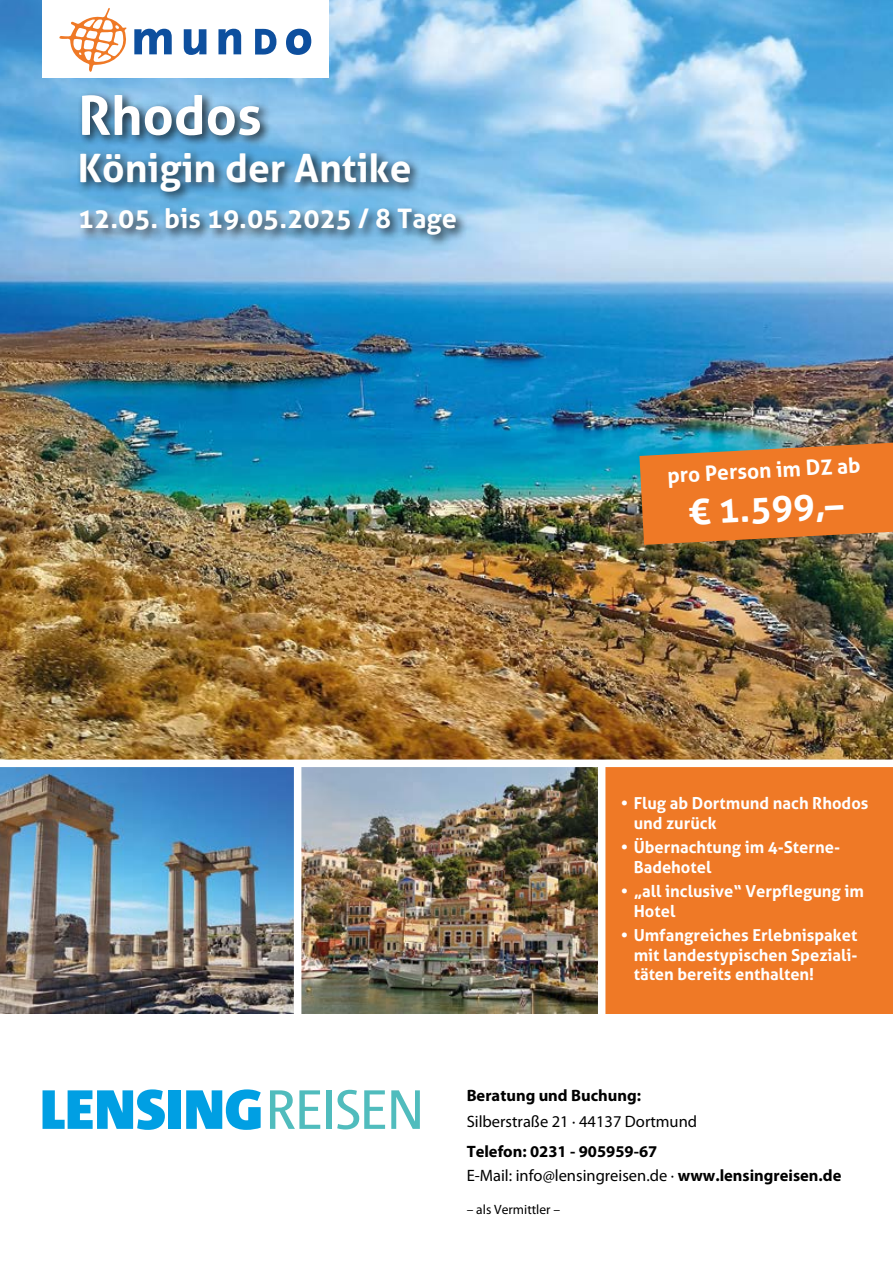
<style>
.page{position:relative;width:893px;height:1263px;background:#fff}
.page>*{position:absolute;margin:0;border:0;box-sizing:border-box;transform-origin:0 0}
.t1{font:700 54px "Aller";color:#fff}
.t2{font:700 39px "Aller";color:#fff}
.t3{font:700 36px "Aller";color:#fff}
.t4{font:700 27px "Aller";color:#fff}
.t5{font:700 21px "Aller";color:#fff}
.t6{font:700 16.5px/19.8px "Aller";color:#fff}
.t7{font:700 16.5px/24px "Myriad Pro";color:#000}
.t8{font:16.5px "Myriad Pro";color:#000}
.t9{font:13.5px "Myriad Pro";color:#000}
.s1{font-weight:400}
</style>
<div class="page">
<img style="left:0;top:767px;width:294px;height:246px">
<img style="left:301px;top:767px;width:297px;height:246px">
<img style="left:0;top:0;width:893px;height:759px">
<div style="left:605px;top:767px;width:288px;height:246px;background:#ef7926"></div>
<div style="left:76px;top:90px;width:393px;height:158px;background:#000;opacity:.75"></div>
<svg style="left:639px;top:443px;width:254px;height:102px;background:#d87931"></svg>
<div style="left:43px;top:0;width:286px;height:77px;background:#fff"></div>
<svg style="left:43px;top:1089px;width:122px;height:41px"></svg>
<div style="left:168px;top:1090px;width:13px;height:39px;background:#009fe3"></div>
<svg style="left:186px;top:1089px;width:75px;height:41px"></svg>
<svg style="left:270px;top:1090px;width:50px;height:39px"></svg>
<div style="left:326px;top:1090px;width:6px;height:39px;background:#50bcbd"></div>
<svg style="left:337px;top:1090px;width:48px;height:39px"></svg>
<svg style="left:391px;top:1090px;width:29px;height:39px"></svg>
<svg style="left:134px;top:29px;width:38px;height:25px"></svg>
<svg style="left:184px;top:29px;width:22px;height:26px"></svg>
<svg style="left:218px;top:29px;width:23px;height:25px"></svg>
<svg style="left:286px;top:29px;width:25px;height:26px"></svg>
<svg style="left:59px;top:8px;width:68px;height:64px"></svg>
<svg style="left:255px;top:28px;width:22px;height:27px"></svg>
<h1 class="t1" style="left:78px;top:82px;width:185px">Rhodos</h1>
<h2 class="t2" style="left:78px;top:144px;width:335px">Königin der Antike</h2>
<h3 class="t4" style="left:78px;top:202px;width:381px">12.05. bis 19.05.2025 / 8 Tage</h3>
<p class="t5" style="left:667px;top:462px;width:195px;rotate:-3deg">pro Person im DZ ab</p>
<h3 class="t3" style="left:687px;top:490px;width:156px;rotate:-3deg">€ 1.599,–</h3>
<p class="t6" style="left:634px;top:793px;width:236px;text-indent:-13px">• Flug ab Dortmund nach Rhodos und zurück</p>
<p class="t6" style="left:634px;top:837px;width:208px;text-indent:-13px">• Übernachtung im 4-Sterne-<br>Badehotel</p>
<p class="t6" style="left:634px;top:881px;width:232px;text-indent:-13px">• „all inclusive“ Verpflegung im<br>Hotel</p>
<p class="t6" style="left:634px;top:925px;width:225px;text-align:justify;text-indent:-13px">• Umfangreiches Erlebnispaket mit landestypischen Speziali&shy;täten bereits enthalten!</p>
<p class="t7" style="left:467px;top:1082px;width:176px">Beratung und Buchung:</p>
<p class="t8" style="left:467px;top:1111px;width:232px">Silberstraße 21 · 44137 Dortmund</p>
<p class="t7" style="left:467px;top:1139px;width:376px">Telefon: 0231 - 905959-67<br><span class="s1">E-Mail: info@lensingreisen.de ·</span> www.lensingreisen.de</p>
<p class="t9" style="left:467px;top:1201px;width:95px">– als Vermittler –</p>
</div>
